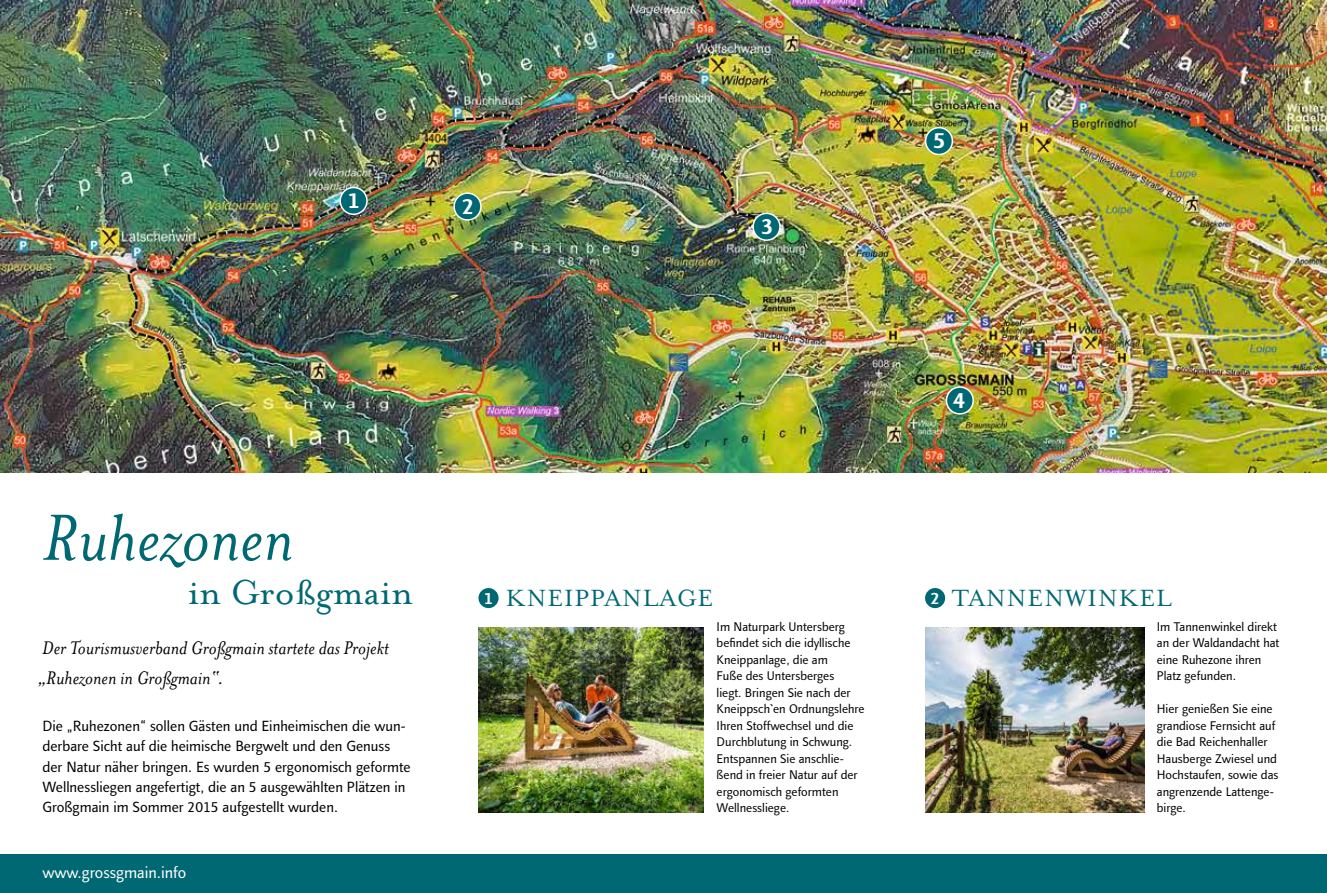
<style>
.page{position:relative;width:1327px;height:893px;background:#fff}
.page>*{position:absolute;margin:0;border:0;box-sizing:border-box;transform-origin:0 0}
.t1{font:italic 75px "Mrs Eaves";color:#006873}
.t2{font:39.75px "Mrs Eaves Roman";color:#006873}
.t3{font:27px "Mrs Eaves Roman";letter-spacing:.04em;color:#006873}
.t4{font:700 22.5px "Linotype Finnegan";color:#fff}
.t5{font:italic 21px/30px "Mrs Eaves";color:#000}
.t6{font:16.5px "Linotype Finnegan";color:#fff}
.t7{font:15px/20.2px "Linotype Finnegan";color:#000}
.t8{font:12.75px/16.5px "Linotype Finnegan";color:#000}
.s1{font-family:"Linotype Finnegan";font-weight:700;font-size:16.8px;color:#fff}
</style>
<div class="page">
<img style="left:0;top:0;width:1327px;height:472px">
<div style="left:0;top:855px;width:1327px;height:38px;background:#006873"></div>
<div style="left:753px;top:213px;width:27px;height:27px;background:#006873;border-radius:50%"></div>
<div style="left:752px;top:213px;width:28px;height:28px;border:2px solid #fff;border-radius:50%"></div>
<div style="left:340px;top:187px;width:27px;height:27px;background:#006873;border-radius:50%"></div>
<div style="left:339px;top:187px;width:29px;height:28px;border:2px solid #fff;border-radius:50%"></div>
<div style="left:454px;top:193px;width:27px;height:27px;background:#006873;border-radius:50%"></div>
<div style="left:453px;top:192px;width:29px;height:29px;border:2px solid #fff;border-radius:50%"></div>
<div style="left:946px;top:387px;width:27px;height:27px;background:#006873;border-radius:50%"></div>
<div style="left:945px;top:386px;width:29px;height:29px;border:2px solid #fff;border-radius:50%"></div>
<div style="left:925px;top:128px;width:27px;height:26px;background:#006873;border-radius:50%"></div>
<div style="left:925px;top:127px;width:28px;height:28px;border:2px solid #fff;border-radius:50%"></div>
<div style="left:925px;top:588px;width:20px;height:20px;background:#006873;border-radius:50%"></div>
<img style="left:478px;top:627px;width:226px;height:185px">
<div style="left:478px;top:588px;width:20px;height:20px;background:#006873;border-radius:50%"></div>
<img style="left:925px;top:627px;width:219px;height:185px">
<h3 class="t4" style="left:347px;top:187px;width:14px">1</h3>
<h3 class="t4" style="left:462px;top:193px;width:14px">2</h3>
<h3 class="t4" style="left:761px;top:213px;width:14px">3</h3>
<h3 class="t4" style="left:933px;top:127px;width:14px">5</h3>
<h1 class="t1" style="left:43px;top:497px;width:253px">Ruhezonen</h1>
<h2 class="t2" style="left:188px;top:570px;width:227px">in Großgmain</h2>
<h3 class="t5" style="left:39px;top:633px;width:352px">Der Tourismusverband Großgmain startete das Projekt „Ruhezonen in Großgmain“.</h3>
<p class="t7" style="left:43px;top:716px;width:370px">Die „Ruhezonen“ sollen Gästen und Einheimischen die wun&shy;derbare Sicht auf die heimische Bergwelt und den Genuss der Natur näher bringen. Es wurden 5 ergonomisch geformte Wellnessliegen angefertigt, die an 5 ausgewählten Plätzen in Großgmain im Sommer 2015 aufgestellt wurden.</p>
<p class="t6" style="left:43px;top:863px;width:145px">www.grossgmain.info</p>
<h3 class="t4" style="left:953px;top:387px;width:14px">4</h3>
<h3 class="t3" style="left:484px;top:583px;width:231px"><span class="s1">1</span> KNEIPPANLAGE</h3>
<h3 class="t3" style="left:930px;top:583px;width:243px"><span class="s1">2</span> TANNENWINKEL</h3>
<p class="t8" style="left:716px;top:618px;width:149px">Im Naturpark Untersberg befindet sich die idyllische<br>Kneippanlage, die am<br>Fuße des Untersberges<br>liegt. Bringen Sie nach der<br>Kneippsch`en Ordnungslehre<br>Ihren Stoffwechsel und die<br>Durchblutung in Schwung.<br>Entspannen Sie anschlie&shy;ßend in freier Natur auf der ergonomisch geformten<br>Wellnessliege.</p>
<p class="t8" style="left:1157px;top:618px;width:124px">Im Tannenwinkel direkt an der Waldandacht hat eine Ruhezone ihren<br>Platz gefunden.</p>
<p class="t8" style="left:1157px;top:701px;width:123px">Hier genießen Sie eine grandiose Fernsicht auf die Bad Reichenhaller<br>Hausberge Zwiesel und<br>Hochstaufen, sowie das angrenzende Lattenge&shy;birge.</p>
</div>
